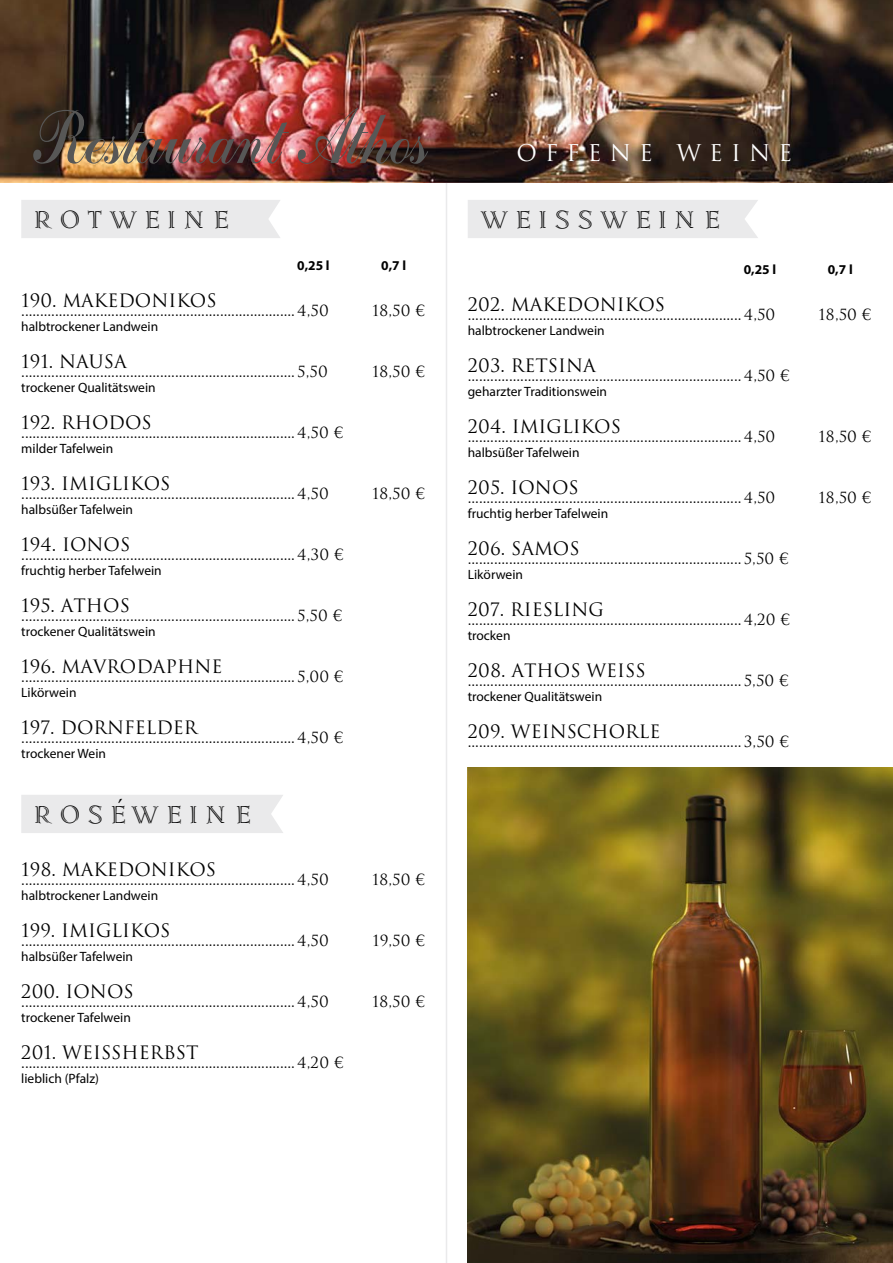
<style>
.page{position:relative;width:893px;height:1263px;background:#fff}
.page>*{position:absolute;margin:0;border:0;box-sizing:border-box;transform-origin:0 0}
.t1{font:500 76.5px "Odessa P Cfor Serge";color:#575756}
.t2{font:500 24px "Lidia";letter-spacing:.3em;color:#000}
.t3{font:22.5px "Romul";letter-spacing:.36em;color:#fff}
.t4{font:18px "Romul";color:#000}
.t5{font:15px "Romul";color:#000}
.t6{font:13.5px "Myriad Pro";color:#000}
.t7{font:700 13.5px "Myriad Pro";color:#000}
</style>
<div class="page">
<hr style="left:446px;top:0;width:1px;height:1263px;background:#eaeaeb">
<img style="left:0;top:0;width:893px;height:183px">
<img style="left:468px;top:767px;width:425px;height:496px">
<div style="left:21px;top:200px;width:259px;height:38px;background:#eaeaeb"></div>
<div style="left:468px;top:200px;width:290px;height:38px;background:#eaeaeb"></div>
<div style="left:21px;top:795px;width:262px;height:38px;background:#eaeaeb"></div>
<h1 class="t1" style="left:31px;top:100px;width:397px">Restaurant Athos</h1>
<h3 class="t3" style="left:516px;top:140px;width:277px">OFFENE WEINE</h3>
<h2 class="t2" style="left:34px;top:206px;width:196px">ROTWEINE</h2>
<h2 class="t2" style="left:480px;top:206px;width:241px">WEISSWEINE</h2>
<p class="t7" style="left:297px;top:256px;width:34px">0,25 l</p>
<p class="t7" style="left:381px;top:256px;width:26px">0,7 l</p>
<p class="t7" style="left:744px;top:261px;width:34px">0,25 l</p>
<p class="t7" style="left:828px;top:261px;width:26px">0,7 l</p>
<p class="t4" style="left:21px;top:290px;width:197px">190. MAKEDONIKOS</p>
<p class="t5" style="left:21px;top:301px;width:309px">.........................................................................4,50</p>
<p class="t5" style="left:372px;top:301px;width:55px">18,50 €</p>
<p class="t6" style="left:21px;top:318px;width:138px">halbtrockener Landwein</p>
<p class="t4" style="left:21px;top:351px;width:107px">191. NAUSA</p>
<p class="t5" style="left:21px;top:362px;width:308px">......................................................................... 5,50</p>
<p class="t5" style="left:372px;top:362px;width:55px">18,50 €</p>
<p class="t6" style="left:21px;top:379px;width:136px">trockener Qualitätswein</p>
<p class="t4" style="left:21px;top:412px;width:132px">192. RHODOS</p>
<p class="t5" style="left:21px;top:423px;width:324px">.........................................................................4,50 €</p>
<p class="t6" style="left:21px;top:440px;width:93px">milder Tafelwein</p>
<p class="t4" style="left:21px;top:473px;width:151px">193. IMIGLIKOS</p>
<p class="t5" style="left:21px;top:484px;width:309px">.........................................................................4,50</p>
<p class="t5" style="left:372px;top:484px;width:55px">18,50 €</p>
<p class="t6" style="left:21px;top:501px;width:113px">halbsüßer Tafelwein</p>
<p class="t4" style="left:21px;top:534px;width:111px">194. IONOS</p>
<p class="t5" style="left:21px;top:545px;width:324px">.........................................................................4,30 €</p>
<p class="t6" style="left:21px;top:562px;width:142px">fruchtig herber Tafelwein</p>
<p class="t4" style="left:21px;top:595px;width:110px">195. ATHOS</p>
<p class="t5" style="left:21px;top:606px;width:323px">......................................................................... 5,50 €</p>
<p class="t6" style="left:21px;top:623px;width:136px">trockener Qualitätswein</p>
<p class="t4" style="left:21px;top:656px;width:203px">196. MAVRODAPHNE</p>
<p class="t5" style="left:21px;top:667px;width:324px">......................................................................... 5,00 €</p>
<p class="t6" style="left:21px;top:684px;width:57px">Likörwein</p>
<p class="t4" style="left:21px;top:717px;width:178px">197. DORNFELDER</p>
<p class="t5" style="left:21px;top:728px;width:324px">.........................................................................4,50 €</p>
<p class="t6" style="left:21px;top:745px;width:86px">trockener Wein</p>
<h2 class="t2" style="left:34px;top:801px;width:218px">ROSE<sup>´</sup>WEINE</h2>
<p class="t4" style="left:21px;top:859px;width:196px">198. MAKEDONIKOS</p>
<p class="t5" style="left:21px;top:870px;width:309px">.........................................................................4,50</p>
<p class="t5" style="left:372px;top:870px;width:55px">18,50 €</p>
<p class="t6" style="left:21px;top:887px;width:138px">halbtrockener Landwein</p>
<p class="t4" style="left:21px;top:920px;width:151px">199. IMIGLIKOS</p>
<p class="t5" style="left:21px;top:931px;width:309px">.........................................................................4,50</p>
<p class="t5" style="left:373px;top:931px;width:54px">19,50 €</p>
<p class="t6" style="left:21px;top:948px;width:113px">halbsüßer Tafelwein</p>
<p class="t4" style="left:21px;top:981px;width:114px">200. IONOS</p>
<p class="t5" style="left:21px;top:992px;width:309px">.........................................................................4,50</p>
<p class="t5" style="left:372px;top:992px;width:55px">18,50 €</p>
<p class="t6" style="left:21px;top:1009px;width:111px">trockener Tafelwein</p>
<p class="t4" style="left:21px;top:1042px;width:179px">201. WEISSHERBST</p>
<p class="t5" style="left:21px;top:1053px;width:324px">.........................................................................4,20 €</p>
<p class="t6" style="left:21px;top:1070px;width:79px">lieblich (Pfalz)</p>
<p class="t4" style="left:468px;top:294px;width:199px">202. MAKEDONIKOS</p>
<p class="t5" style="left:468px;top:306px;width:309px">.........................................................................4,50</p>
<p class="t5" style="left:819px;top:306px;width:55px">18,50 €</p>
<p class="t6" style="left:468px;top:322px;width:138px">halbtrockener Landwein</p>
<p class="t4" style="left:468px;top:355px;width:130px">203. RETSINA</p>
<p class="t5" style="left:468px;top:367px;width:324px">.........................................................................4,50 €</p>
<p class="t6" style="left:468px;top:383px;width:141px">geharzter Traditionswein</p>
<p class="t4" style="left:468px;top:416px;width:155px">204. IMIGLIKOS</p>
<p class="t5" style="left:468px;top:428px;width:309px">.........................................................................4,50</p>
<p class="t5" style="left:819px;top:428px;width:55px">18,50 €</p>
<p class="t6" style="left:468px;top:444px;width:113px">halbsüßer Tafelwein</p>
<p class="t4" style="left:468px;top:477px;width:113px">205. IONOS</p>
<p class="t5" style="left:468px;top:489px;width:309px">.........................................................................4,50</p>
<p class="t5" style="left:819px;top:489px;width:55px">18,50 €</p>
<p class="t6" style="left:468px;top:505px;width:142px">fruchtig herber Tafelwein</p>
<p class="t4" style="left:468px;top:538px;width:113px">206. SAMOS</p>
<p class="t5" style="left:468px;top:550px;width:323px">......................................................................... 5,50 €</p>
<p class="t6" style="left:468px;top:566px;width:57px">Likörwein</p>
<p class="t4" style="left:468px;top:599px;width:138px">207. RIESLING</p>
<p class="t5" style="left:468px;top:611px;width:324px">.........................................................................4,20 €</p>
<p class="t6" style="left:468px;top:627px;width:44px">trocken</p>
<p class="t4" style="left:468px;top:660px;width:179px">208. ATHOS WEISS</p>
<p class="t5" style="left:468px;top:672px;width:323px">......................................................................... 5,50 €</p>
<p class="t6" style="left:468px;top:688px;width:136px">trockener Qualitätswein</p>
<p class="t4" style="left:468px;top:721px;width:194px">209. WEINSCHORLE</p>
<p class="t5" style="left:468px;top:733px;width:323px">......................................................................... 3,50 €</p>
</div>
